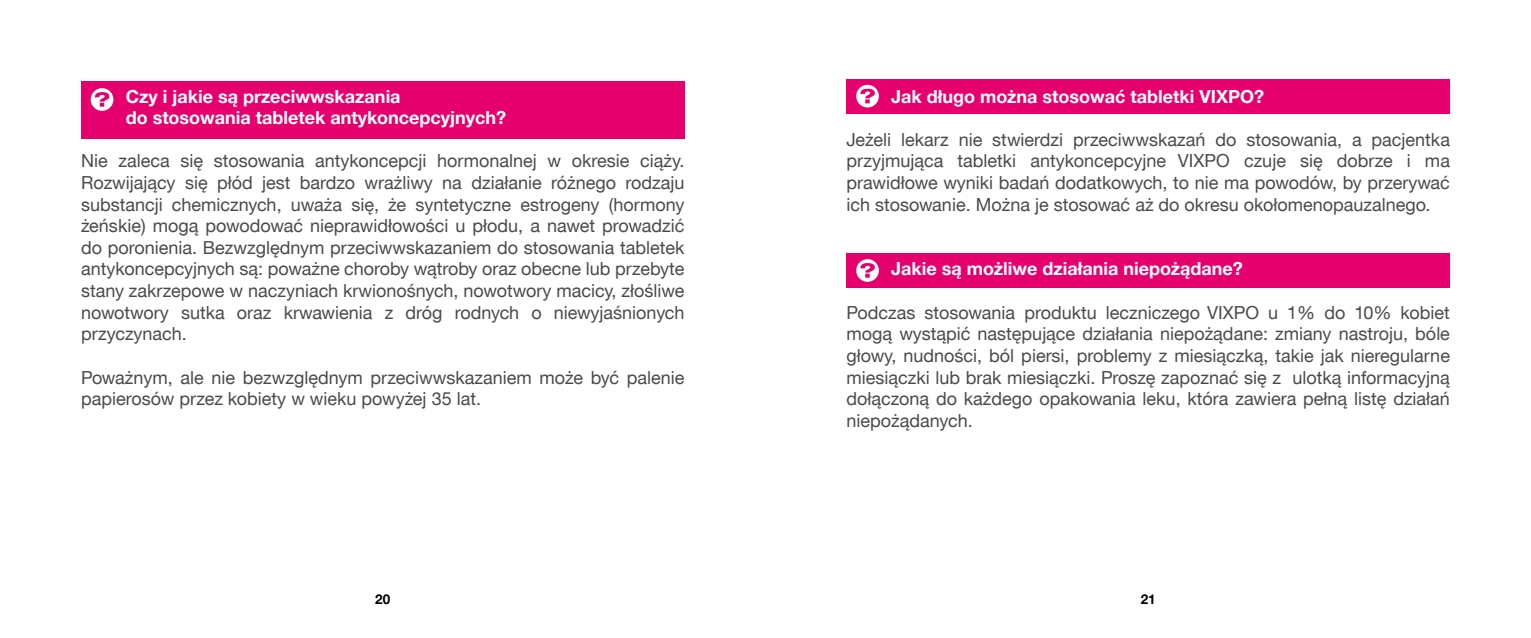
<style>
.page{position:relative;width:1531px;height:638px;background:#fff}
.page>*{position:absolute;margin:0;border:0;box-sizing:border-box;transform-origin:0 0}
.t1{font:18px/21.6px "Helvetica Neue CE";color:#4a4a49;text-align:justify}
.t2{font:700 18px/21.6px "Helvetica Neue";color:#fff}
.t3{font:700 13.5px "Helvetica Neue";color:#000}
</style>
<div class="page">
<div style="left:846px;top:79px;width:604px;height:35px;background:#e6006d"></div>
<svg style="left:856px;top:85px;width:23px;height:22px"></svg>
<svg style="left:860px;top:89px;width:15px;height:14px"></svg>
<div style="left:846px;top:254px;width:604px;height:34px;background:#e6006d"></div>
<div style="left:856px;top:259px;width:23px;height:23px;background:#fff;border-radius:50%"></div>
<svg style="left:860px;top:263px;width:15px;height:15px"></svg>
<div style="left:81px;top:81px;width:603px;height:57px;background:#e6006d"></div>
<div style="left:91px;top:88px;width:22px;height:23px;background:#fff;border-radius:50%"></div>
<svg style="left:95px;top:92px;width:14px;height:15px"></svg>
<p class="t2" style="left:126px;top:85px;width:382px">Czy i jakie są przeciwwskazania<br>do stosowania tabletek antykoncepcyjnych?</p>
<p class="t1" style="left:81px;top:150px;width:605px">Nie zaleca się stosowania antykoncepcji hormonalnej w okresie ciąży.<br>Rozwijający się płód jest bardzo wrażliwy na działanie różnego rodzaju substancji chemicznych, uważa się, że syntetyczne estrogeny (hormony żeńskie) mogą powodować nieprawidłowości u płodu, a nawet prowadzić do poronienia. Bezwzględnym przeciwwskazaniem do stosowania tabletek antykoncepcyjnych są: poważne choroby wątroby oraz obecne lub przebyte stany zakrzepowe w naczyniach krwionośnych, nowotwory macicy, złośliwe nowotwory sutka oraz krwawienia z dróg rodnych o niewyjaśnionych przyczynach.</p>
<p class="t1" style="left:81px;top:366px;width:605px">Poważnym, ale nie bezwzględnym przeciwwskazaniem może być palenie papierosów przez kobiety w wieku powyżej 35 lat.</p>
<p class="t2" style="left:891px;top:85px;width:374px">Jak długo można stosować tabletki VIXPO?</p>
<p class="t1" style="left:846px;top:129px;width:605px">Jeżeli lekarz nie stwierdzi przeciwwskazań do stosowania, a pacjentka przyjmująca tabletki antykoncepcyjne VIXPO czuje się dobrze i ma prawidłowe wyniki badań dodatkowych, to nie ma powodów, by przerywać ich stosowanie. Można je stosować aż do okresu okołomenopauzalnego.</p>
<p class="t2" style="left:891px;top:258px;width:353px">Jakie są możliwe działania niepożądane?</p>
<p class="t1" style="left:846px;top:302px;width:605px">Podczas stosowania produktu leczniczego VIXPO u 1% do 10% kobiet mogą wystąpić następujące działania niepożądane: zmiany nastroju, bóle głowy, nudności, ból piersi, problemy z miesiączką, takie jak nieregularne miesiączki lub brak miesiączki. Proszę zapoznać się z ulotką informacyjną dołączoną do każdego opakowania leku, która zawiera pełną listę działań niepożądanych.</p>
<p class="t3" style="left:375px;top:591px;width:17px">20</p>
<p class="t3" style="left:1141px;top:591px;width:17px">21</p>
</div>
